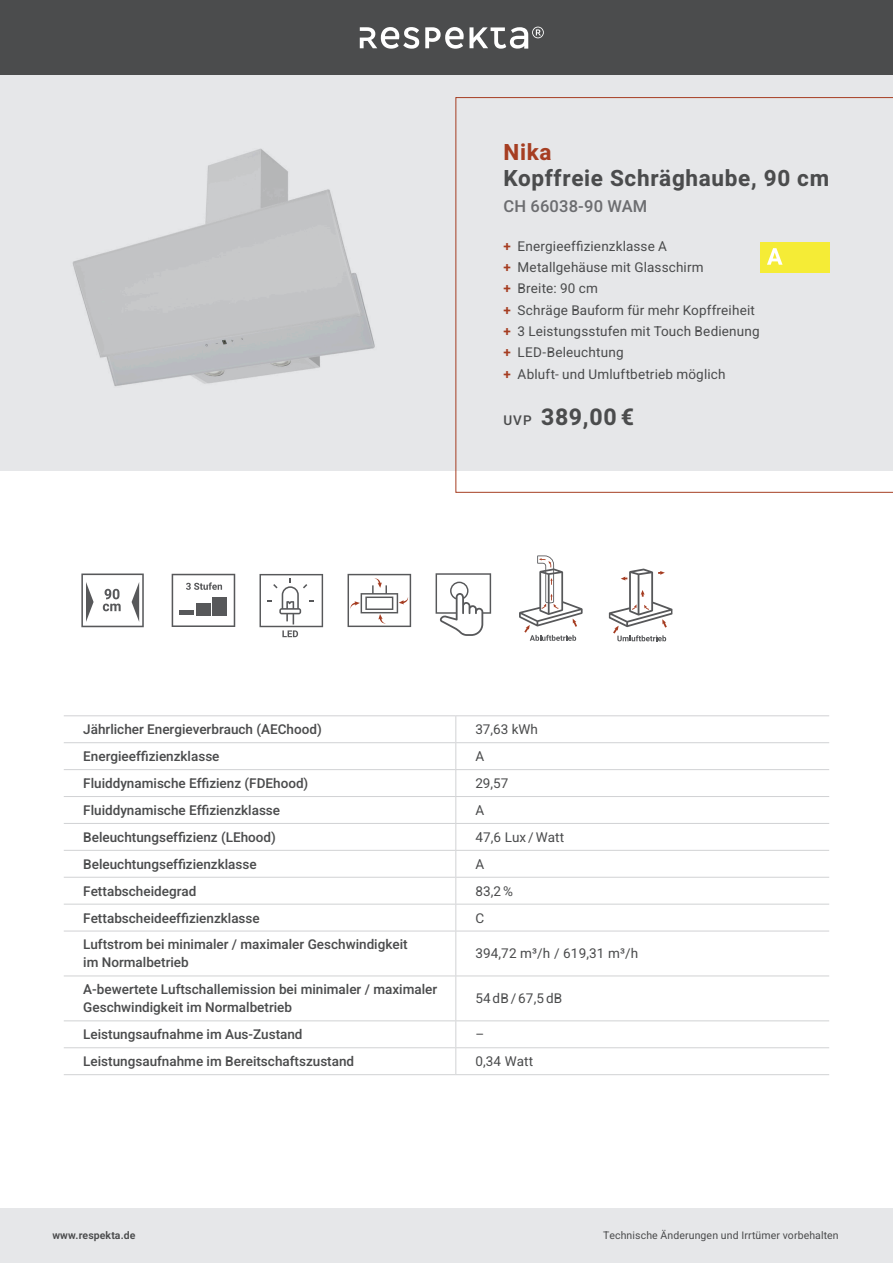
<style>
.page{position:relative;width:893px;height:1263px;background:#fff}
.page>*{position:absolute;margin:0;border:0;box-sizing:border-box;transform-origin:0 0}
.t1{font:700 23.1px "Heebo";color:#4b4c4d}
.t2{font:700 22.5px "Heebo";letter-spacing:.03em;color:#4b4c4d}
.t3{font:700 22.5px "Heebo";color:#a63e22}
.t4{font:500 16.5px "Heebo";letter-spacing:.01em;color:#6c6d70}
.t5{font:500 13.5px/18px "Heebo";color:#4b4c4d}
.t6{font:13.5px/21.5px "Heebo";letter-spacing:.01em;color:#4b4c4d}
.t7{font:10.5px "Heebo";letter-spacing:.01em;color:#4b4c4d}
.t8{font:600 10.5px "Heebo";letter-spacing:.01em;color:#4b4c4d}
.s1{font-weight:600;color:#a63e22}
.s2{font-weight:500;font-size:13.5px}
</style>
<div class="page">
<div style="left:0;top:1208px;width:893px;height:55px;background:#e6e7e9"></div>
<div style="left:0;top:0;width:893px;height:75px;background:#4b4c4d"></div>
<svg style="left:360px;top:27px;width:59px;height:22px"></svg>
<svg style="left:425px;top:27px;width:119px;height:22px"></svg>
<div style="left:0;top:75px;width:893px;height:396px;background:#e6e7e9"></div>
<svg style="left:455px;top:97px;width:438px;height:396px"></svg>
<img style="left:72px;top:148px;width:303px;height:239px">
<hr style="left:64px;top:769px;width:392px;height:1px;background:#d1d2d4">
<hr style="left:456px;top:769px;width:373px;height:1px;background:#d1d2d4">
<hr style="left:64px;top:796px;width:392px;height:1px;background:#d1d2d4">
<hr style="left:456px;top:796px;width:373px;height:1px;background:#d1d2d4">
<svg style="left:455px;top:716px;width:1px;height:215px"></svg>
<hr style="left:455px;top:931px;width:1px;height:44px;background:#d1d2d4">
<hr style="left:455px;top:976px;width:1px;height:44px;background:#d1d2d4">
<svg style="left:455px;top:1021px;width:1px;height:53px"></svg>
<hr style="left:64px;top:823px;width:392px;height:1px;background:#d1d2d4">
<hr style="left:456px;top:823px;width:373px;height:1px;background:#d1d2d4">
<hr style="left:64px;top:850px;width:392px;height:1px;background:#d1d2d4">
<hr style="left:456px;top:850px;width:373px;height:1px;background:#d1d2d4">
<hr style="left:64px;top:877px;width:392px;height:1px;background:#d1d2d4">
<hr style="left:456px;top:877px;width:373px;height:1px;background:#d1d2d4">
<hr style="left:64px;top:904px;width:392px;height:1px;background:#d1d2d4">
<hr style="left:456px;top:904px;width:373px;height:1px;background:#d1d2d4">
<hr style="left:64px;top:931px;width:392px;height:1px;background:#d1d2d4">
<hr style="left:456px;top:931px;width:373px;height:1px;background:#d1d2d4">
<hr style="left:64px;top:975px;width:392px;height:1px;background:#d1d2d4">
<hr style="left:456px;top:975px;width:373px;height:1px;background:#d1d2d4">
<hr style="left:64px;top:1020px;width:392px;height:1px;background:#d1d2d4">
<hr style="left:456px;top:1020px;width:373px;height:1px;background:#d1d2d4">
<hr style="left:64px;top:1047px;width:392px;height:1px;background:#d1d2d4">
<hr style="left:456px;top:1047px;width:373px;height:1px;background:#d1d2d4">
<hr style="left:64px;top:715px;width:392px;height:1px;background:#d1d2d4">
<hr style="left:456px;top:715px;width:373px;height:1px;background:#d1d2d4">
<hr style="left:64px;top:742px;width:392px;height:1px;background:#d1d2d4">
<hr style="left:456px;top:742px;width:373px;height:1px;background:#d1d2d4">
<hr style="left:64px;top:1074px;width:392px;height:1px;background:#d1d2d4">
<hr style="left:456px;top:1074px;width:373px;height:1px;background:#d1d2d4">
<div style="left:760px;top:242px;width:69px;height:31px;background:#f5ec36"></div>
<svg style="left:767px;top:248px;width:16px;height:17px"></svg>
<svg style="left:81px;top:573px;width:63px;height:54px"></svg>
<svg style="left:348px;top:574px;width:63px;height:53px"></svg>
<svg style="left:259px;top:574px;width:64px;height:63px"></svg>
<svg style="left:519px;top:555px;width:64px;height:86px"></svg>
<svg style="left:609px;top:569px;width:63px;height:72px"></svg>
<svg style="left:436px;top:573px;width:55px;height:63px"></svg>
<svg style="left:172px;top:574px;width:63px;height:53px"></svg>
<div style="left:180px;top:610px;width:14px;height:5px;background:#57585a"></div>
<div style="left:196px;top:603px;width:15px;height:12px;background:#57585a"></div>
<div style="left:213px;top:597px;width:14px;height:18px;background:#57585a"></div>
<h2 class="t3" style="left:503px;top:136px;width:50px">Nika</h2>
<h2 class="t2" style="left:503px;top:162px;width:327px">Kopffreie Schräghaube, 90 cm</h2>
<p class="t4" style="left:503px;top:195px;width:145px">CH 66038-90 WAM</p>
<p class="t6" style="left:503px;top:235px;width:258px"><span class="s1">+</span> Energieeffizienzklasse A<br><span class="s1">+</span> Metallgehäuse mit Glasschirm<br><span class="s1">+</span> Breite: 90 cm<br><span class="s1">+</span> Schräge Bauform für mehr Kopffreiheit <span class="s1">+</span> 3 Leistungsstufen mit Touch Bedienung <span class="s1">+</span> LED-Beleuchtung<br><span class="s1">+</span> Abluft- und Umluftbetrieb möglich</p>
<h1 class="t1" style="left:503px;top:400px;width:132px"><span class="s2">UVP</span> 389,00 €</h1>
<p class="t5" style="left:83px;top:720px;width:240px">Jährlicher Energieverbrauch (AEChood)</p>
<p class="t6" style="left:475px;top:719px;width:64px">37,63 kWh</p>
<p class="t5" style="left:83px;top:747px;width:138px">Energieeffizienzklasse</p>
<p class="t6" style="left:475px;top:745px;width:10px">A</p>
<p class="t5" style="left:83px;top:774px;width:227px">Fluiddynamische Effizienz (FDEhood)</p>
<p class="t6" style="left:475px;top:772px;width:35px">29,57</p>
<p class="t5" style="left:83px;top:801px;width:198px">Fluiddynamische Effizienzklasse</p>
<p class="t6" style="left:475px;top:799px;width:10px">A</p>
<p class="t5" style="left:83px;top:828px;width:194px">Beleuchtungseffizienz (LEhood)</p>
<p class="t6" style="left:475px;top:826px;width:90px">47,6 Lux /Watt</p>
<p class="t5" style="left:83px;top:855px;width:175px">Beleuchtungseffizienzklasse</p>
<p class="t6" style="left:475px;top:853px;width:10px">A</p>
<p class="t5" style="left:83px;top:882px;width:115px">Fettabscheidegrad</p>
<p class="t6" style="left:475px;top:880px;width:39px">83,2%</p>
<p class="t5" style="left:83px;top:909px;width:178px">Fettabscheideeffizienzklasse</p>
<p class="t6" style="left:475px;top:907px;width:10px">C</p>
<p class="t5" style="left:83px;top:936px;width:326px">Luftstrom bei minimaler / maximaler Geschwindigkeit im Normalbetrieb</p>
<p class="t6" style="left:475px;top:943px;width:164px">394,72 m³/h / 619,31 m³/h</p>
<p class="t5" style="left:83px;top:980px;width:355px">A-bewertete Luftschallemission bei minimaler / maximaler<br>Geschwindigkeit im Normalbetrieb</p>
<p class="t6" style="left:475px;top:988px;width:88px">54 dB/ 67,5 dB</p>
<p class="t5" style="left:83px;top:1025px;width:221px">Leistungsaufnahme im Aus-Zustand</p>
<p class="t6" style="left:475px;top:1024px;width:10px">–</p>
<p class="t5" style="left:83px;top:1052px;width:272px">Leistungsaufnahme im Bereitschaftszustand</p>
<p class="t6" style="left:475px;top:1051px;width:59px">0,34 Watt</p>
<p class="t8" style="left:52px;top:1228px;width:85px">www.respekta.de</p>
<p class="t7" style="left:603px;top:1228px;width:237px">Technische Änderungen und Irrtümer vorbehalten</p>
</div>
